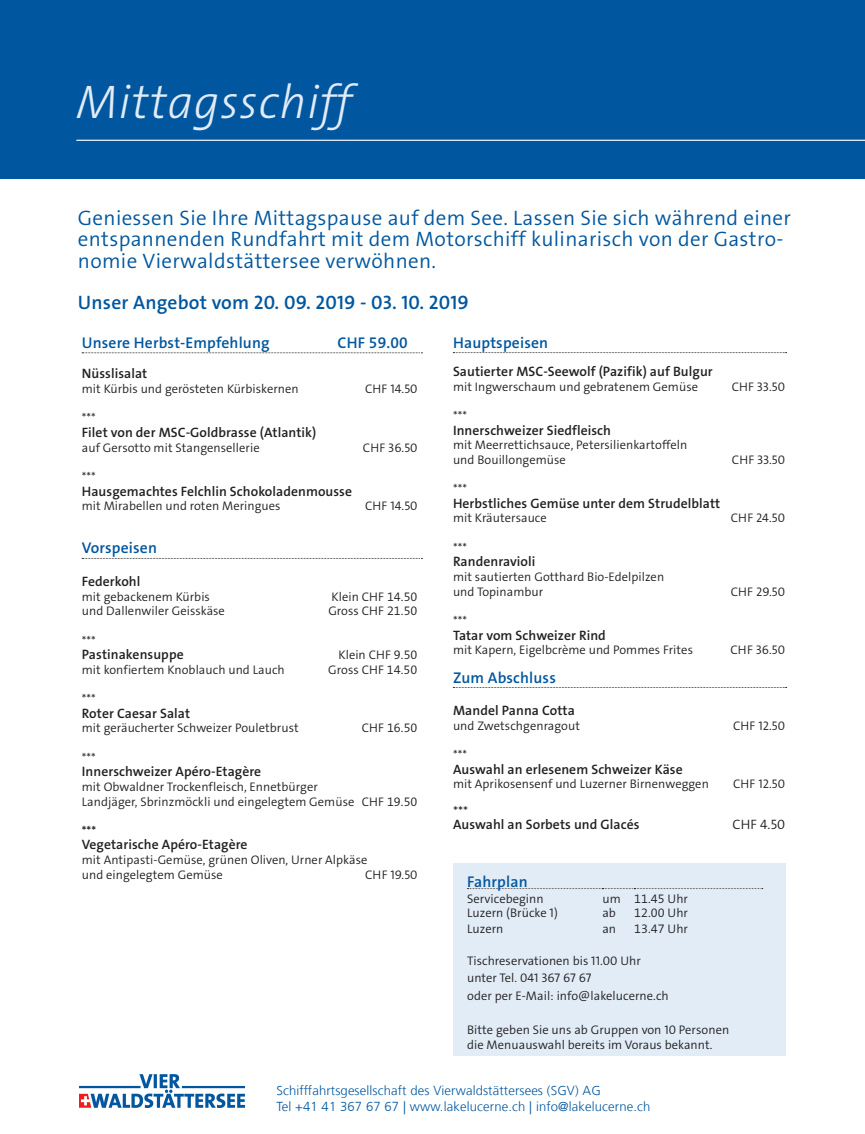
<style>
.page{position:relative;width:865px;height:1134px;background:#fff}
.page>*{position:absolute;margin:0;border:0;box-sizing:border-box;transform-origin:0 0}
.t1{font:italic 300 47.5px "The Sans Os F";letter-spacing:.02em;color:#e1ecf7}
.t2{font:300 21px/21.4px "The Sans Os F";letter-spacing:.015em;color:#01579f}
.t3{font:600 19.5px "The Sans Os F";letter-spacing:.01em;color:#01579f}
.t4{font:600 15.6px "The Sans Os F";letter-spacing:.01em;color:#01579f}
.t5{font:600 13.65px "The Sans Os F";letter-spacing:.005em;color:#231f20}
.t6{font:300 13.65px "The Sans Os F";color:#231f20}
.t7{font:300 13.05px/15.7px "Frutiger LT Com";letter-spacing:.01em;color:#01579f}
.t8{font:300 12.5px/14.7px "The Sans Os F";letter-spacing:.005em;color:#231f20}
.t9{font:600 12.5px "The Sans Os F";color:#231f20}
</style>
<div class="page">
<div style="left:0;top:0;width:865px;height:178px;background:#01579f"></div>
<hr style="left:76px;top:140px;width:789px;height:1px;background:#fff">
<div style="left:453px;top:863px;width:333px;height:192px;background:#e1ecf7"></div>
<svg style="left:467px;top:888px;width:295px;height:1px"></svg>
<img style="left:80px;top:1074px;width:164px;height:33px">
<svg style="left:82px;top:353px;width:340px;height:1px"></svg>
<svg style="left:82px;top:558px;width:340px;height:1px"></svg>
<svg style="left:453px;top:352px;width:333px;height:1px"></svg>
<svg style="left:453px;top:687px;width:333px;height:1px"></svg>
<h1 class="t1" style="left:76px;top:72px;width:277px">Mittagsschiff</h1>
<h2 class="t2" style="left:78px;top:207px;width:714px">Geniessen Sie Ihre Mittagspause auf dem See. Lassen Sie sich während einer entspannenden Rundfahrt mit dem Motorschiff kulinarisch von der Gastro&shy;nomie Vierwaldstättersee verwöhnen.</h2>
<h3 class="t3" style="left:78px;top:290px;width:392px">Unser Angebot vom 20. 09. 2019 - 03. 10. 2019</h3>
<p class="t4" style="left:82px;top:332px;width:189px">Unsere Herbst-Empfehlung</p>
<p class="t4" style="left:337px;top:332px;width:72px">CHF 59.00</p>
<p class="t5" style="left:82px;top:365px;width:67px">Nüsslisalat</p>
<p class="t8" style="left:82px;top:382px;width:218px">mit Kürbis und gerösteten Kürbiskernen</p>
<p class="t8" style="left:365px;top:382px;width:54px">CHF 14.50</p>
<p class="t8" style="left:82px;top:411px;width:15px">***</p>
<p class="t5" style="left:82px;top:424px;width:236px">Filet von der MSC-Goldbrasse (Atlantik)</p>
<p class="t8" style="left:82px;top:440px;width:179px">auf Gersotto mit Stangensellerie</p>
<p class="t8" style="left:363px;top:440px;width:56px">CHF 36.50</p>
<p class="t8" style="left:82px;top:469px;width:15px">***</p>
<p class="t5" style="left:82px;top:482px;width:272px">Hausgemachtes Felchlin Schokoladenmousse</p>
<p class="t8" style="left:82px;top:499px;width:200px">mit Mirabellen und roten Meringues</p>
<p class="t8" style="left:365px;top:499px;width:54px">CHF 14.50</p>
<p class="t4" style="left:82px;top:538px;width:77px">Vorspeisen</p>
<p class="t5" style="left:82px;top:572px;width:60px">Federkohl</p>
<p class="t8" style="left:82px;top:589px;width:130px">mit gebackenem Kürbis</p>
<p class="t8" style="left:331px;top:589px;width:88px">Klein CHF 14.50</p>
<p class="t8" style="left:82px;top:604px;width:145px">und Dallenwiler Geisskäse</p>
<p class="t8" style="left:328px;top:604px;width:91px">Gross CHF 21.50</p>
<p class="t8" style="left:82px;top:633px;width:15px">***</p>
<p class="t5" style="left:82px;top:646px;width:103px">Pastinakensuppe</p>
<p class="t8" style="left:338px;top:648px;width:81px">Klein CHF 9.50</p>
<p class="t8" style="left:82px;top:662px;width:204px">mit konfiertem Knoblauch und Lauch</p>
<p class="t8" style="left:328px;top:662px;width:91px">Gross CHF 14.50</p>
<p class="t8" style="left:82px;top:692px;width:15px">***</p>
<p class="t5" style="left:82px;top:704px;width:110px">Roter Caesar Salat</p>
<p class="t8" style="left:82px;top:721px;width:218px">mit geräucherter Schweizer Pouletbrust</p>
<p class="t8" style="left:362px;top:721px;width:57px">CHF 16.50</p>
<p class="t8" style="left:82px;top:750px;width:15px">***</p>
<p class="t5" style="left:82px;top:763px;width:181px">Innerschweizer Apéro-Etagère</p>
<p class="t8" style="left:82px;top:779px;width:337px">mit Obwaldner Trockenfleisch, Ennetbürger<br>Landjäger, Sbrinzmöckli und eingelegtem Gemüse CHF 19.50</p>
<p class="t9" style="left:82px;top:822px;width:16px">***</p>
<p class="t5" style="left:82px;top:836px;width:167px">Vegetarische Apéro-Etagère</p>
<p class="t8" style="left:82px;top:853px;width:287px">mit Antipasti-Gemüse, grünen Oliven, Urner Alpkäse und eingelegtem Gemüse</p>
<p class="t4" style="left:453px;top:332px;width:97px">Hauptspeisen</p>
<p class="t5" style="left:453px;top:363px;width:261px">Sautierter MSC-Seewolf (Pazifik) auf Bulgur</p>
<p class="t8" style="left:453px;top:379px;width:246px">mit Ingwerschaum und gebratenem Gemüse</p>
<p class="t8" style="left:731px;top:379px;width:55px">CHF 33.50</p>
<p class="t8" style="left:453px;top:408px;width:15px">***</p>
<p class="t5" style="left:453px;top:421px;width:159px">Innerschweizer Siedfleisch</p>
<p class="t8" style="left:453px;top:438px;width:236px">mit Meerrettichsauce, Petersilienkartoffeln und Bouillongemüse</p>
<p class="t8" style="left:732px;top:452px;width:55px">CHF 33.50</p>
<p class="t8" style="left:453px;top:482px;width:15px">***</p>
<p class="t5" style="left:453px;top:494px;width:269px">Herbstliches Gemüse unter dem Strudelblatt</p>
<p class="t8" style="left:453px;top:511px;width:95px">mit Kräutersauce</p>
<p class="t8" style="left:731px;top:511px;width:56px">CHF 24.50</p>
<p class="t8" style="left:453px;top:540px;width:15px">***</p>
<p class="t5" style="left:453px;top:553px;width:84px">Randenravioli</p>
<p class="t8" style="left:453px;top:569px;width:213px">mit sautierten Gotthard Bio-Edelpilzen und Topinambur</p>
<p class="t8" style="left:730px;top:584px;width:56px">CHF 29.50</p>
<p class="t8" style="left:453px;top:613px;width:15px">***</p>
<p class="t5" style="left:453px;top:626px;width:154px">Tatar vom Schweizer Rind</p>
<p class="t8" style="left:453px;top:643px;width:241px">mit Kapern, Eigelbcrème und Pommes Frites</p>
<p class="t8" style="left:730px;top:643px;width:56px">CHF 36.50</p>
<p class="t4" style="left:453px;top:667px;width:104px">Zum Abschluss</p>
<p class="t5" style="left:453px;top:702px;width:123px">Mandel Panna Cotta</p>
<p class="t8" style="left:453px;top:718px;width:128px">und Zwetschgenragout</p>
<p class="t8" style="left:733px;top:718px;width:53px">CHF 12.50</p>
<p class="t8" style="left:453px;top:747px;width:15px">***</p>
<p class="t5" style="left:453px;top:760px;width:231px">Auswahl an erlesenem Schweizer Käse</p>
<p class="t8" style="left:453px;top:777px;width:257px">mit Aprikosensenf und Luzerner Birnenweggen</p>
<p class="t8" style="left:733px;top:777px;width:53px">CHF 12.50</p>
<p class="t6" style="left:453px;top:802px;width:17px">***</p>
<p class="t5" style="left:453px;top:816px;width:188px">Auswahl an Sorbets und Glacés</p>
<p class="t6" style="left:732px;top:816px;width:54px">CHF 4.50</p>
<p class="t8" style="left:365px;top:867px;width:54px">CHF 19.50</p>
<p class="t4" style="left:467px;top:872px;width:62px">Fahrplan</p>
<p class="t8" style="left:467px;top:891px;width:78px">Servicebeginn</p>
<p class="t8" style="left:602px;top:891px;width:87px">um 11.45 Uhr</p>
<p class="t8" style="left:467px;top:906px;width:92px">Luzern (Brücke 1)</p>
<p class="t8" style="left:602px;top:906px;width:15px">ab</p>
<p class="t8" style="left:634px;top:906px;width:55px">12.00 Uhr</p>
<p class="t8" style="left:467px;top:921px;width:38px">Luzern</p>
<p class="t8" style="left:602px;top:921px;width:15px">an</p>
<p class="t8" style="left:634px;top:921px;width:55px">13.47 Uhr</p>
<p class="t8" style="left:467px;top:952px;width:203px;line-height:17.4px">Tischreservationen bis 11.00 Uhr unter Tel. 041 367 67 67<br>oder per E-Mail: info@lakelucerne.ch</p>
<p class="t8" style="left:467px;top:1023px;width:263px">Bitte geben Sie uns ab Gruppen von 10 Personen die Menuauswahl bereits im Voraus bekannt.</p>
<p class="t7" style="left:276px;top:1083px;width:375px">Schifffahrtsgesellschaft des Vierwaldstättersees (SGV) AG<br>Tel +41 41 367 67 67 | www.lakelucerne.ch | info@lakelucerne.ch</p>
</div>
